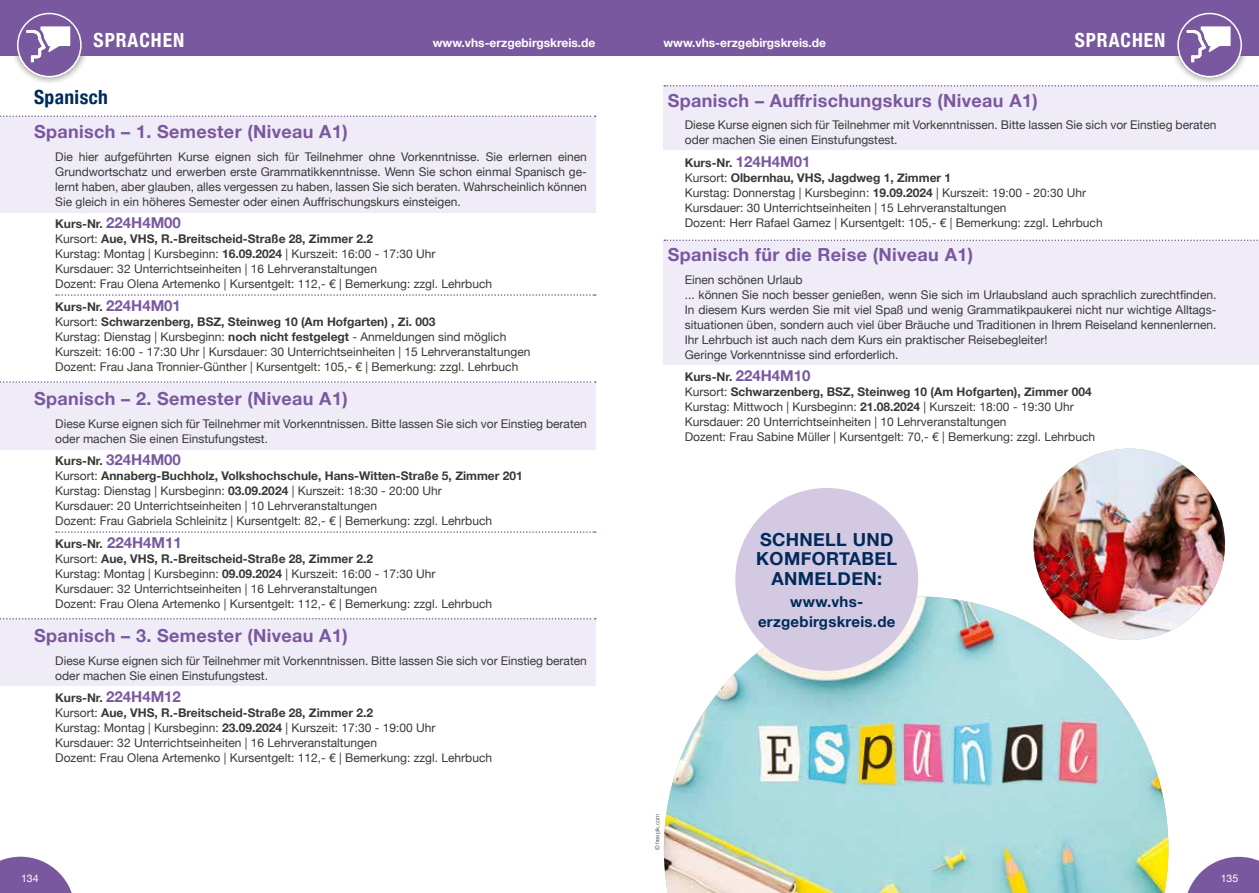
<style>
.page{position:relative;width:1259px;height:893px;background:#fff}
.page>*{position:absolute;margin:0;border:0;box-sizing:border-box;transform-origin:0 0}
.t1{font:700 condensed 19.5px "Helvetica Neue";letter-spacing:.05em;color:#fff}
.t2{font:700 condensed 19.5px "Helvetica Neue";letter-spacing:.02em;color:#002a58}
.t3{font:700 18px "Helvetica Neue";letter-spacing:.02em;color:#7a589f}
.t4{font:700 18px/19.5px "Helvetica Neue";letter-spacing:.02em;color:#002a58;text-align:center}
.t5{font:700 15px/19.5px "Helvetica Neue";letter-spacing:.02em;color:#002a58;text-align:center}
.t6{font:12px/15px "Helvetica Neue";color:#383937}
.t7{font:700 12px "Helvetica Neue";color:#fff}
.t8{font:10.5px "Helvetica Neue";color:#fff}
.t9{font:300 6px "Helvetica Neue";color:#383937}
.s1{font-weight:700}
.s2{font-weight:700;font-size:15px;color:#7a589f}
</style>
<div class="page">
<div style="left:1169px;top:5px;width:81px;height:81px;background:#000;opacity:.55"></div>
<div style="left:9px;top:5px;width:81px;height:81px;background:#000;opacity:.55"></div>
<svg style="left:0;top:857px;width:72px;height:36px"></svg>
<div style="left:0;top:0;width:1259px;height:55px;background:#7a589f"></div>
<svg style="left:1187px;top:857px;width:72px;height:36px"></svg>
<div style="left:18px;top:14px;width:63px;height:63px;background:#7a589f;border-radius:50%"></div>
<div style="left:17px;top:13px;width:65px;height:64px;border:2px solid #fff;border-radius:50%"></div>
<svg style="left:26px;top:26px;width:44px;height:36px"></svg>
<div style="left:1178px;top:14px;width:63px;height:63px;background:#7a589f;border-radius:50%"></div>
<div style="left:1177px;top:13px;width:65px;height:64px;border:2px solid #fff;border-radius:50%"></div>
<svg style="left:1186px;top:26px;width:44px;height:36px"></svg>
<div style="left:0;top:117px;width:595px;height:96px;background:#f0ecf7"></div>
<div style="left:663px;top:87px;width:596px;height:63px;background:#f0ecf7"></div>
<div style="left:663px;top:241px;width:596px;height:123px;background:#f0ecf7"></div>
<div style="left:0;top:383px;width:595px;height:66px;background:#f0ecf7"></div>
<div style="left:0;top:619px;width:595px;height:67px;background:#f0ecf7"></div>
<svg style="left:0;top:116px;width:596px;height:1px"></svg>
<svg style="left:664px;top:85px;width:595px;height:2px"></svg>
<svg style="left:664px;top:240px;width:594px;height:1px"></svg>
<svg style="left:0;top:381px;width:596px;height:2px"></svg>
<svg style="left:0;top:618px;width:596px;height:1px"></svg>
<svg style="left:56px;top:294px;width:540px;height:2px"></svg>
<svg style="left:56px;top:531px;width:540px;height:2px"></svg>
<img style="left:664px;top:596px;width:504px;height:297px">
<div style="left:735px;top:488px;width:183px;height:183px;background:#d3c9e2;border-radius:50%"></div>
<img style="left:1033px;top:449px;width:192px;height:191px;border-radius:96px">
<h1 class="t1" style="left:94px;top:24px;width:92px">SPRACHEN</h1>
<h1 class="t1" style="left:1074px;top:24px;width:92px">SPRACHEN</h1>
<p class="t7" style="left:433px;top:34px;width:164px">www.vhs-erzgebirgskreis.de</p>
<p class="t7" style="left:663px;top:34px;width:164px">www.vhs-erzgebirgskreis.de</p>
<h1 class="t2" style="left:34px;top:81px;width:75px">Spanisch</h1>
<h2 class="t3" style="left:34px;top:118px;width:315px">Spanisch – 1. Semester (Niveau A1)</h2>
<p class="t6" style="left:55px;top:150px;width:533px;text-align:justify">Die hier aufgeführten Kurse eignen sich für Teilnehmer ohne Vorkenntnisse. Sie erlernen einen Grundwortschatz und erwerben erste Grammatikkenntnisse. Wenn Sie schon einmal Spanisch ge&shy;lernt haben, aber glauben, alles vergessen zu haben, lassen Sie sich beraten. Wahrscheinlich können Sie gleich in ein höheres Semester oder einen Auffrischungskurs einsteigen.</p>
<p class="t6" style="left:55px;top:217px;width:438px"><span class="s1">Kurs-Nr.</span> <span class="s2">224H4M00<br></span>Kursort: <span class="s1">Aue, VHS, R.-Breitscheid-Straße 28, Zimmer 2.2<br></span>Kurstag: Montag | Kursbeginn: <span class="s1">16.09.2024</span> | Kurszeit: 16:00 - 17:30 Uhr Kursdauer: 32 Unterrichtseinheiten | 16 Lehrveranstaltungen<br>Dozent: Frau Olena Artemenko | Kursentgelt: 112,- € | Bemerkung: zzgl. Lehrbuch</p>
<p class="t6" style="left:55px;top:300px;width:477px"><span class="s1">Kurs-Nr.</span> <span class="s2">224H4M01<br></span>Kursort: <span class="s1">Schwarzenberg, BSZ, Steinweg 10 (Am Hofgarten) , Zi. 003<br></span>Kurstag: Dienstag | Kursbeginn: <span class="s1">noch nicht festgelegt</span> - Anmeldungen sind möglich Kurszeit: 16:00 - 17:30 Uhr | Kursdauer: 30 Unterrichtseinheiten | 15 Lehrveranstaltungen Dozent: Frau Jana Tronnier-Günther | Kursentgelt: 105,- € | Bemerkung: zzgl. Lehrbuch</p>
<h2 class="t3" style="left:34px;top:385px;width:315px">Spanisch – 2. Semester (Niveau A1)</h2>
<p class="t6" style="left:55px;top:417px;width:533px">Diese Kurse eignen sich für Teilnehmer mit Vorkenntnissen. Bitte lassen Sie sich vor Einstieg beraten oder machen Sie einen Einstufungstest.</p>
<p class="t6" style="left:55px;top:454px;width:469px"><span class="s1">Kurs-Nr.</span> <span class="s2">324H4M00<br></span>Kursort: <span class="s1">Annaberg-Buchholz, Volkshochschule, Hans-Witten-Straße 5, Zimmer 201<br></span>Kurstag: Dienstag | Kursbeginn: <span class="s1">03.09.2024</span> | Kurszeit: 18:30 - 20:00 Uhr<br>Kursdauer: 20 Unterrichtseinheiten | 10 Lehrveranstaltungen<br>Dozent: Frau Gabriela Schleinitz | Kursentgelt: 82,- € | Bemerkung: zzgl. Lehrbuch</p>
<p class="t6" style="left:55px;top:537px;width:438px"><span class="s1">Kurs-Nr.</span> <span class="s2">224H4M11<br></span>Kursort: <span class="s1">Aue, VHS, R.-Breitscheid-Straße 28, Zimmer 2.2<br></span>Kurstag: Montag | Kursbeginn: <span class="s1">09.09.2024</span> | Kurszeit: 16:00 - 17:30 Uhr Kursdauer: 32 Unterrichtseinheiten | 16 Lehrveranstaltungen<br>Dozent: Frau Olena Artemenko | Kursentgelt: 112,- € | Bemerkung: zzgl. Lehrbuch</p>
<h2 class="t3" style="left:34px;top:622px;width:315px">Spanisch – 3. Semester (Niveau A1)</h2>
<p class="t6" style="left:55px;top:654px;width:533px">Diese Kurse eignen sich für Teilnehmer mit Vorkenntnissen. Bitte lassen Sie sich vor Einstieg beraten oder machen Sie einen Einstufungstest.</p>
<p class="t6" style="left:55px;top:691px;width:438px"><span class="s1">Kurs-Nr.</span> <span class="s2">224H4M12<br></span>Kursort: <span class="s1">Aue, VHS, R.-Breitscheid-Straße 28, Zimmer 2.2<br></span>Kurstag: Montag | Kursbeginn: <span class="s1">23.09.2024</span> | Kurszeit: 17:30 - 19:00 Uhr Kursdauer: 32 Unterrichtseinheiten | 16 Lehrveranstaltungen<br>Dozent: Frau Olena Artemenko | Kursentgelt: 112,- € | Bemerkung: zzgl. Lehrbuch</p>
<h2 class="t3" style="left:668px;top:86px;width:371px">Spanisch – Auffrischungskurs (Niveau A1)</h2>
<p class="t6" style="left:685px;top:118px;width:533px">Diese Kurse eignen sich für Teilnehmer mit Vorkenntnissen. Bitte lassen Sie sich vor Einstieg beraten oder machen Sie einen Einstufungstest.</p>
<p class="t6" style="left:685px;top:156px;width:419px"><span class="s1">Kurs-Nr.</span> <span class="s2">124H4M01<br></span>Kursort: <span class="s1">Olbernhau, VHS, Jagdweg 1, Zimmer 1<br></span>Kurstag: Donnerstag | Kursbeginn: <span class="s1">19.09.2024</span> | Kurszeit: 19:00 - 20:30 Uhr Kursdauer: 30 Unterrichtseinheiten | 15 Lehrveranstaltungen<br>Dozent: Herr Rafael Gamez | Kursentgelt: 105,- € | Bemerkung: zzgl. Lehrbuch</p>
<h2 class="t3" style="left:668px;top:241px;width:307px">Spanisch für die Reise (Niveau A1)</h2>
<p class="t6" style="left:685px;top:273px;width:533px">Einen schönen Urlaub<br>... können Sie noch besser genießen, wenn Sie sich im Urlaubsland auch sprachlich zurechtfinden.<br>In diesem Kurs werden Sie mit viel Spaß und wenig Grammatikpaukerei nicht nur wichtige Alltags&shy;situationen üben, sondern auch viel über Bräuche und Traditionen in Ihrem Reiseland kennenlernen.<br>Ihr Lehrbuch ist auch nach dem Kurs ein praktischer Reisebegleiter!<br>Geringe Vorkenntnisse sind erforderlich.</p>
<p class="t6" style="left:685px;top:370px;width:412px"><span class="s1">Kurs-Nr.</span> <span class="s2">224H4M10<br></span>Kursort: <span class="s1">Schwarzenberg, BSZ, Steinweg 10 (Am Hofgarten), Zimmer 004<br></span>Kurstag: Mittwoch | Kursbeginn: <span class="s1">21.08.2024</span> | Kurszeit: 18:00 - 19:30 Uhr Kursdauer: 20 Unterrichtseinheiten | 10 Lehrveranstaltungen<br>Dozent: Frau Sabine Müller | Kursentgelt: 70,- € | Bemerkung: zzgl. Lehrbuch</p>
<p class="t9" style="left:652px;top:850px;width:38px;rotate:-90deg">© freepik.com</p>
<h2 class="t4" style="left:756px;top:530px;width:142px">SCHNELL UND<br>KOMFORTABEL<br>ANMELDEN:</h2>
<p class="t5" style="left:758px;top:592px;width:139px">www.vhs&shy;erzgebirgskreis.de</p>
<p class="t8" style="left:21px;top:870px;width:19px">134</p>
<p class="t8" style="left:1220px;top:870px;width:19px">135</p>
</div>
